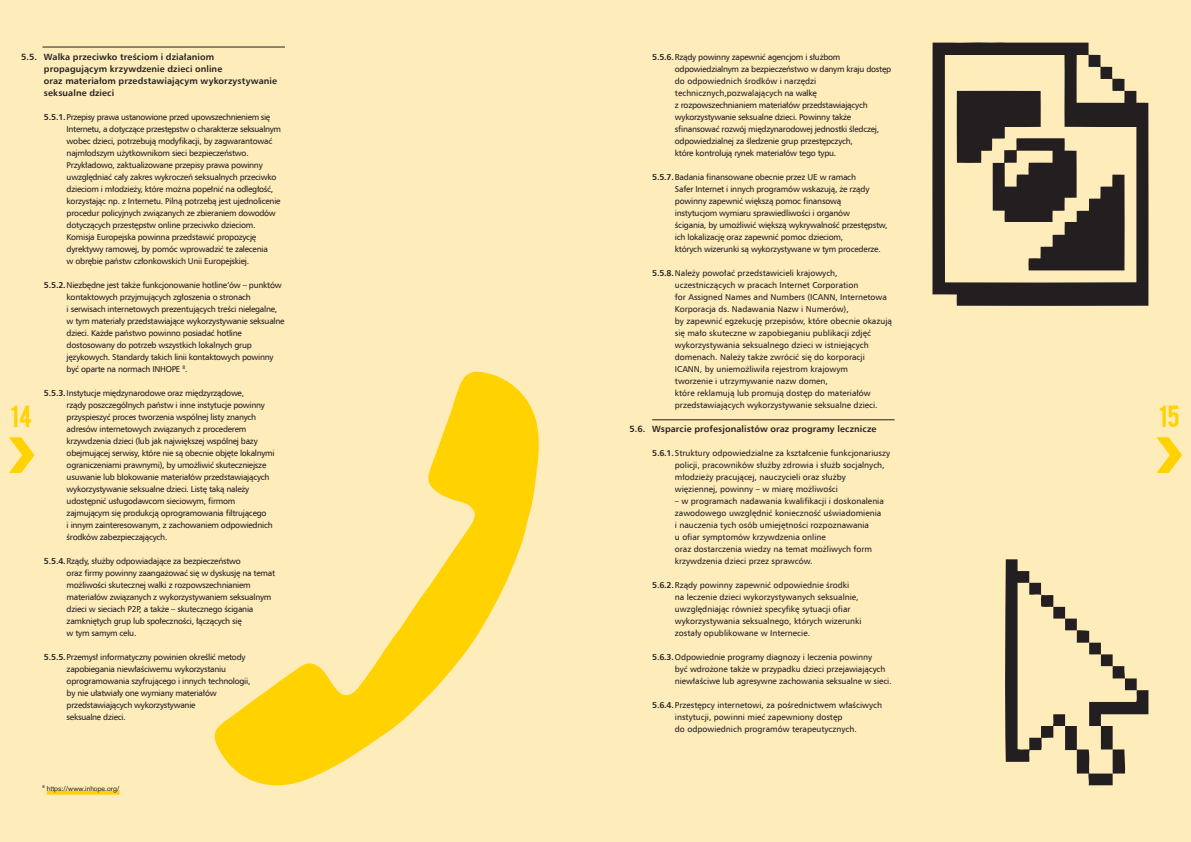
<style>
.page{position:relative;width:1191px;height:842px;background:#fff}
.page>*{position:absolute;margin:0;border:0;box-sizing:border-box;transform-origin:0 0}
.t1{font:24px "Bebas";color:#ffd200}
.t2{font:700 9px/12px "Humnst 777 EU";letter-spacing:.01em;color:#231f20}
.t3{font:8.5px/12px "Humnst 777 EU";letter-spacing:-.03em;color:#231f20}
.t4{font:8.5px/12px "Humnst 777 EU";color:#231f20}
.t5{font:8.5px/12px "Humnst 777 EU";letter-spacing:-.01em;color:#231f20}
.t6{font:7px "Akzidenz Grotesk";color:#231f20}
.s1{font-weight:700}
</style>
<div class="page">
<div style="left:0;top:0;width:595px;height:842px;background:#ffecbb"></div>
<div style="left:595px;top:0;width:596px;height:842px;background:#ffecbb"></div>
<hr style="left:43px;top:47px;width:242px;height:1px;background:#231f20">
<svg style="left:932px;top:42px;width:216px;height:264px"></svg>
<svg style="left:956px;top:91px;width:168px;height:179px"></svg>
<svg style="left:214px;top:371px;width:325px;height:415px"></svg>
<svg style="left:9px;top:437px;width:25px;height:36px"></svg>
<svg style="left:1156px;top:437px;width:26px;height:36px"></svg>
<hr style="left:652px;top:420px;width:242px;height:1px;background:#231f20">
<svg style="left:47px;top:791px;width:72px;height:4px"></svg>
<svg style="left:1005px;top:559px;width:143px;height:226px"></svg>
<p class="t2" style="left:44px;top:51px;width:234px;text-indent:-23px">5.5. Walka przeciwko treściom i działaniom propagującym krzywdzenie dzieci online<br>oraz materiałom przedstawiającym wykorzystywanie seksualne dzieci</p>
<p class="t3" style="left:67px;top:111px;width:216px;text-indent:-23px"><span class="s1">5.5.1.</span> Przepisy prawa ustanowione przed upowszechnieniem się Internetu, a dotyczące przestępstw o charakterze seksualnym wobec dzieci, potrzebują modyfikacji, by zagwarantować najmłodszym użytkownikom sieci bezpieczeństwo.<br>Przykładowo, zaktualizowane przepisy prawa powinny uwzględniać cały zakres wykroczeń seksualnych przeciwko dzieciom i młodzieży, które można popełnić na odległość, korzystając np. z Internetu. Pilną potrzebą jest ujednolicenie procedur policyjnych związanych ze zbieraniem dowodów dotyczących przestępstw online przeciwko dzieciom.<br>Komisja Europejska powinna przedstawić propozycję dyrektywy ramowej, by pomóc wprowadzić te zalecenia<br>w obrębie państw członkowskich Unii Europejskiej.</p>
<p class="t3" style="left:67px;top:279px;width:219px;text-indent:-23px"><span class="s1">5.5.2.</span> Niezbędne jest także funkcjonowanie hotline’ów – punktów kontaktowych przyjmujących zgłoszenia o stronach<br>i serwisach internetowych prezentujących treści nielegalne, w tym materiały przedstawiające wykorzystywanie seksualne dzieci. Każde państwo powinno posiadać hotline dostosowany do potrzeb wszystkich lokalnych grup językowych. Standardy takich linii kontaktowych powinny być oparte na normach INHOPE <sup>8</sup>.</p>
<p class="t3" style="left:67px;top:387px;width:209px;text-indent:-23px"><span class="s1">5.5.3.</span> Instytucje międzynarodowe oraz międzyrządowe,<br>rządy poszczególnych państw i inne instytucje powinny przyspieszyć proces tworzenia wspólnej listy znanych adresów internetowych związanych z procederem krzywdzenia dzieci (lub jak największej wspólnej bazy obejmującej serwisy, które nie są obecnie objęte lokalnymi ograniczeniami prawnymi), by umożliwić skuteczniejsze usuwanie lub blokowanie materiałów przedstawiających wykorzystywanie seksualne dzieci. Listę taką należy udostępnić usługodawcom sieciowym, firmom zajmującym się produkcją oprogramowania filtrującego<br>i innym zainteresowanym, z zachowaniem odpowiednich środków zabezpieczających.</p>
<p class="t3" style="left:67px;top:555px;width:210px;text-indent:-23px"><span class="s1">5.5.4.</span> Rządy, służby odpowiadające za bezpieczeństwo<br>oraz firmy powinny zaangażować się w dyskusję na temat możliwości skutecznej walki z rozpowszechnianiem materiałów związanych z wykorzystywaniem seksualnym dzieci w sieciach P2P, a także – skutecznego ścigania zamkniętych grup lub społeczności, łączących się<br>w tym samym celu.</p>
<p class="t3" style="left:67px;top:651px;width:185px;text-indent:-23px"><span class="s1">5.5.5.</span> Przemysł informatyczny powinien określić metody zapobiegania niewłaściwemu wykorzystaniu oprogramowania szyfrującego i innych technologii, by nie ułatwiały one wymiany materiałów przedstawiających wykorzystywanie<br>seksualne dzieci.</p>
<p class="t3" style="left:675px;top:51px;width:218px;text-indent:-23px"><span class="s1">5.5.6.</span> Rządy powinny zapewnić agencjom i służbom odpowiedzialnym za bezpieczeństwo w danym kraju dostęp do odpowiednich środków i narzędzi technicznych,pozwalających na walkę<br>z rozpowszechnianiem materiałów przedstawiających wykorzystywanie seksualne dzieci. Powinny także sfinansować rozwój międzynarodowej jednostki śledczej, odpowiedzialnej za śledzenie grup przestępczych,<br>które kontrolują rynek materiałów tego typu.</p>
<p class="t3" style="left:675px;top:171px;width:214px;text-indent:-23px"><span class="s1">5.5.7.</span> Badania finansowane obecnie przez UE w ramach<br>Safer Internet i innych programów wskazują, że rządy powinny zapewnić większą pomoc finansową<br>instytucjom wymiaru sprawiedliwości i organów<br>ścigania, by umożliwić większą wykrywalność przestępstw, ich lokalizację oraz zapewnić pomoc dzieciom,<br>których wizerunki są wykorzystywane w tym procederze.</p>
<p class="t4" style="left:675px;top:267px;width:219px;text-indent:-23px"><span class="s1">5.5.8.</span> Należy powołać przedstawicieli krajowych, uczestniczących w pracach Internet Corporation<br>for Assigned Names and Numbers (ICANN, Internetowa Korporacja ds. Nadawania Nazw i Numerów),<br>by zapewnić egzekucję przepisów, które obecnie okazują się mało skuteczne w zapobieganiu publikacji zdjęć wykorzystywania seksualnego dzieci w istniejących domenach. Należy także zwrócić się do korporacji ICANN, by uniemożliwiła rejestrom krajowym<br>tworzenie i utrzymywanie nazw domen,<br>które reklamują lub promują dostęp do materiałów przedstawiających wykorzystywanie seksualne dzieci.</p>
<p class="t2" style="left:629px;top:423px;width:248px">5.6. Wsparcie profesjonalistów oraz programy lecznicze</p>
<p class="t4" style="left:675px;top:447px;width:217px;text-indent:-23px"><span class="s1">5.6.1.</span> Struktury odpowiedzialne za kształcenie funkcjonariuszy policji, pracowników służby zdrowia i służb socjalnych, młodzieży pracującej, nauczycieli oraz służby więziennej, powinny – w miarę możliwości</p>
<p class="t4" style="left:675px;top:495px;width:210px">– w programach nadawania kwalifikacji i doskonalenia zawodowego uwzględnić konieczność uświadomienia i nauczenia tych osób umiejętności rozpoznawania<br>u ofiar symptomów krzywdzenia online<br>oraz dostarczenia wiedzy na temat możliwych form krzywdzenia dzieci przez sprawców.</p>
<p class="t4" style="left:675px;top:579px;width:188px;text-indent:-23px"><span class="s1">5.6.2.</span> Rządy powinny zapewnić odpowiednie środki<br>na leczenie dzieci wykorzystywanych seksualnie, uwzględniając również specyfikę sytuacji ofiar wykorzystywania seksualnego, których wizerunki zostały opublikowane w Internecie.</p>
<p class="t5" style="left:675px;top:651px;width:218px;text-indent:-23px"><span class="s1">5.6.3.</span> Odpowiednie programy diagnozy i leczenia powinny<br>być wdrożone także w przypadku dzieci przejawiających niewłaściwe lub agresywne zachowania seksualne w sieci.</p>
<p class="t4" style="left:675px;top:699px;width:209px;text-indent:-23px"><span class="s1">5.6.4.</span> Przestępcy internetowi, za pośrednictwem właściwych instytucji, powinni mieć zapewniony dostęp<br>do odpowiednich programów terapeutycznych.</p>
<h1 class="t1" style="left:10px;top:399px;width:23px">14</h1>
<h1 class="t1" style="left:1159px;top:399px;width:22px">15</h1>
<p class="t6" style="left:43px;top:786px;width:78px"><sup>8</sup> https://www.inhope.org/</p>
</div>
